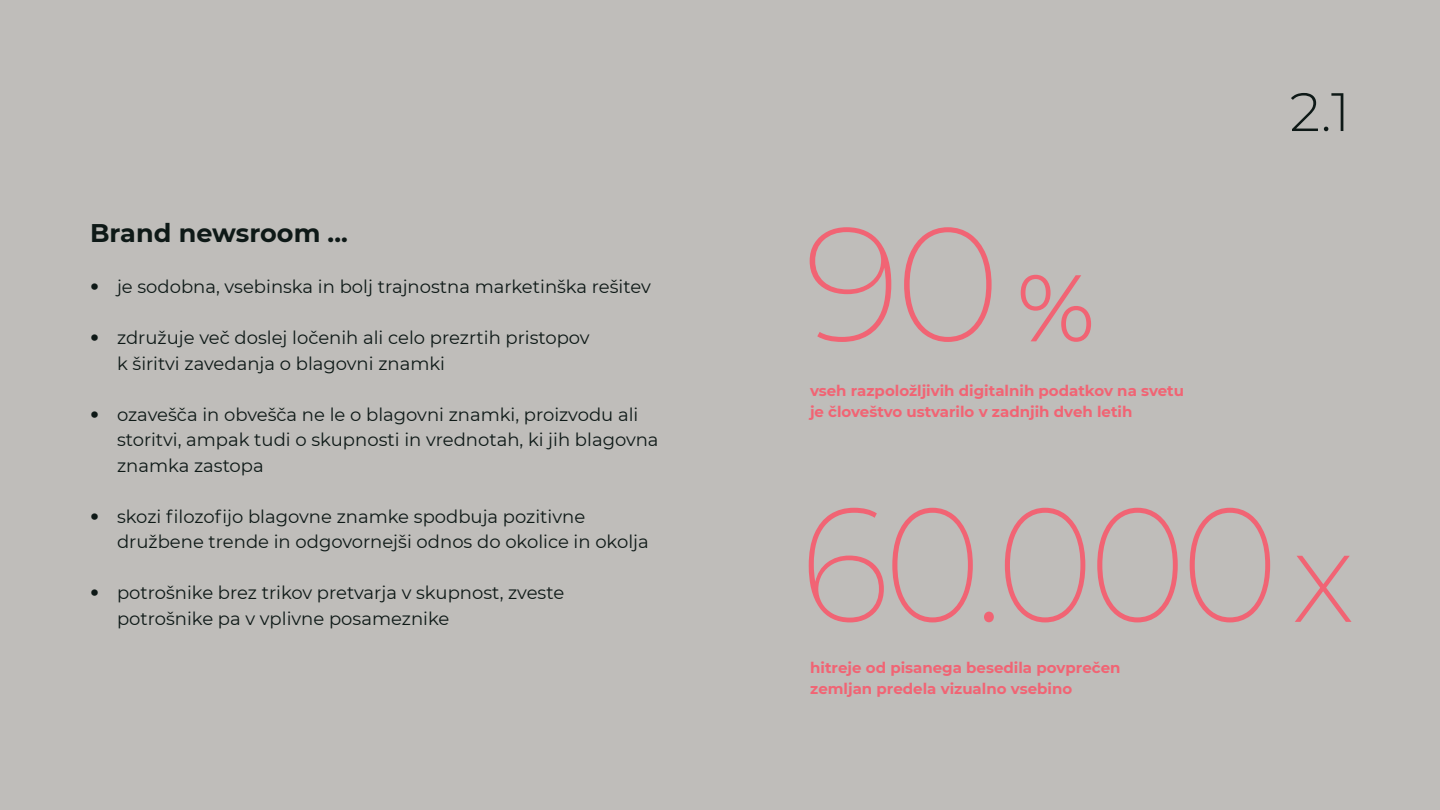
<style>
.page{position:relative;width:1440px;height:810px;background:#bfbdba}
.page>*{position:absolute;margin:0;border:0;box-sizing:border-box;transform-origin:0 0}
.t1{font:200 162px "Montserrat";letter-spacing:-.035em;color:#f16474;scale:.92 1}
.t2{font:200 162px "Montserrat";letter-spacing:-.035em;color:#f16474}
.t3{font:300 54px "Montserrat";color:#0e1917}
.t4{font:700 25.5px "Montserrat";color:#0e1917}
.t5{font:18px/25.5px "Montserrat";color:#0e1917}
.t6{font:700 15px/21px "Montserrat";color:#f16474}
.s1{font-family:"Helvetica Neue LT Pro";font-weight:300}
.s2{font-weight:400;font-size:94.43px}
.s3{font-weight:300;font-size:94.43px}
</style>
<div class="page">
<h3 class="t4" style="left:90px;top:215px;width:259px">Brand newsroom ...</h3>
<p class="t5" style="left:90px;top:274px;width:562px"><span class="s1">•</span> je sodobna, vsebinska in bolj trajnostna marketinška rešitev</p>
<p class="t5" style="left:117px;top:325px;width:474px;text-indent:-27px"><span class="s1">•</span> združuje več doslej ločenih ali celo prezrtih pristopov k širitvi zavedanja o blagovni znamki</p>
<p class="t5" style="left:117px;top:401px;width:543px;text-indent:-27px"><span class="s1">•</span> ozavešča in obvešča ne le o blagovni znamki, proizvodu ali storitvi, ampak tudi o skupnosti in vrednotah, ki jih blagovna znamka zastopa</p>
<p class="t5" style="left:117px;top:503px;width:533px;text-indent:-27px"><span class="s1">•</span> skozi filozofijo blagovne znamke spodbuja pozitivne družbene trende in odgovornejši odnos do okolice in okolja</p>
<p class="t5" style="left:117px;top:580px;width:449px;text-indent:-27px"><span class="s1">•</span> potrošnike brez trikov pretvarja v skupnost, zveste potrošnike pa v vplivne posameznike</p>
<h1 class="t2" style="left:804px;top:175px;width:293px">90 <span class="s2">%</span></h1>
<p class="t6" style="left:810px;top:379px;width:376px">vseh razpoložljivih digitalnih podatkov na svetu je človeštvo ustvarilo v zadnjih dveh letih</p>
<h2 class="t3" style="left:1290px;top:75px;width:62px">2.1</h2>
<h1 class="t1" style="left:800px;top:455px;width:603px">60.000 <span class="s3">X</span></h1>
<p class="t6" style="left:810px;top:657px;width:312px">hitreje od pisanega besedila povprečen zemljan predela vizualno vsebino</p>
</div>
